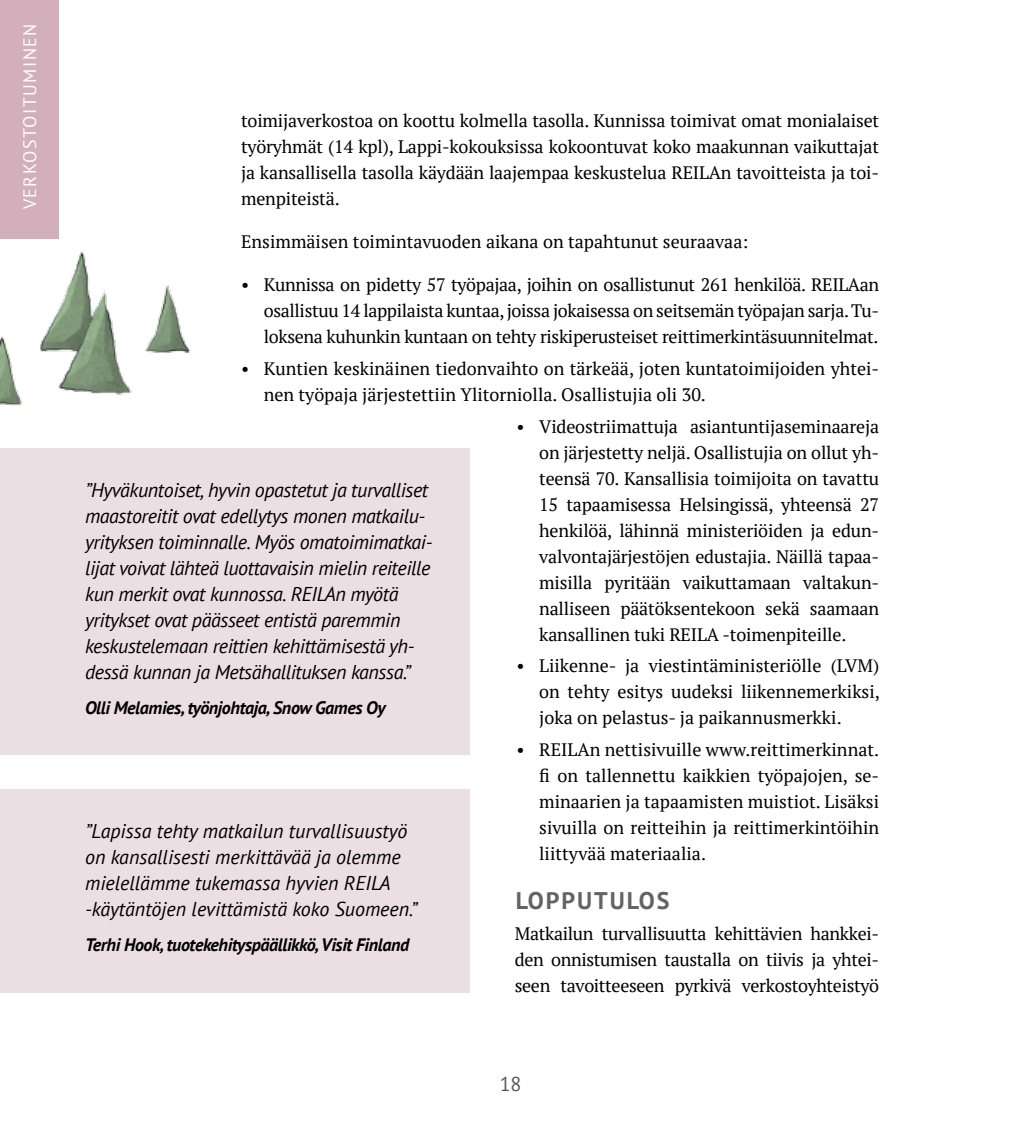
<style>
.page{position:relative;width:1021px;height:1134px;background:#fff}
.page>*{position:absolute;margin:0;border:0;box-sizing:border-box;transform-origin:0 0}
.t1{font:700 24px "PT Sans";letter-spacing:.08em;color:#646363}
.t2{font:italic 20px/26px "PT Sans";letter-spacing:-.02em;color:#000}
.t3{font:italic 20px/26px "PT Sans";color:#000}
.t4{font:20px "PT Sans";color:#575756}
.t5{font:18px/26px "PT Serif";color:#000;text-align:justify}
.t6{font:italic 700 18px "PT Sans";letter-spacing:-.02em;color:#000}
.t7{font:18px "PT Sans";letter-spacing:.08em;color:#fff}
</style>
<div class="page">
<div style="left:0;top:0;width:59px;height:238px;background:#d2afbb"></div>
<div style="left:0;top:448px;width:469px;height:306px;background:#ecdfe4"></div>
<div style="left:0;top:789px;width:469px;height:203px;background:#ecdfe4"></div>
<img style="left:0;top:238px;width:191px;height:168px">
<p class="t7" style="left:18px;top:209px;width:187px;rotate:-90deg">VERKOSTOITUMINEN</p>
<p class="t5" style="left:241px;top:108px;width:639px">toimijaverkostoa on koottu kolmella tasolla. Kunnissa toimivat omat monialaiset työryhmät (14 kpl), Lappi-kokouksissa kokoontuvat koko maakunnan vaikuttajat ja kansallisella tasolla käydään laajempaa keskustelua REILAn tavoitteista ja toi&shy;menpiteistä.</p>
<p class="t5" style="left:241px;top:229px;width:509px">Ensimmäisen toimintavuoden aikana on tapahtunut seuraavaa:</p>
<p class="t5" style="left:264px;top:272px;width:617px;text-indent:-23px">• Kunnissa on pidetty 57 työpajaa, joihin on osallistunut 261 henkilöä. REILAan osallistuu 14 lappilaista kuntaa, joissa jokaisessa on seitsemän työpajan sarja. Tu&shy;loksena kuhunkin kuntaan on tehty riskiperusteiset reittimerkintäsuunnitelmat.</p>
<p class="t5" style="left:264px;top:355px;width:617px;text-indent:-23px">• Kuntien keskinäinen tiedonvaihto on tärkeää, joten kuntatoimijoiden yhtei&shy;nen työpaja järjestettiin Ylitorniolla. Osallistujia oli 30.</p>
<p class="t5" style="left:539px;top:413px;width:341px;text-indent:-23px">• Videostriimattuja asiantuntijaseminaareja on järjestetty neljä. Osallistujia on ollut yh&shy;teensä 70. Kansallisia toimijoita on tavattu 15 tapaamisessa Helsingissä, yhteensä 27 henkilöä, lähinnä ministeriöiden ja edun&shy;valvontajärjestöjen edustajia. Näillä tapaa&shy;misilla pyritään vaikuttamaan valtakun&shy;nalliseen päätöksentekoon sekä saamaan kansallinen tuki REILA -toimenpiteille.</p>
<p class="t5" style="left:539px;top:653px;width:342px;text-indent:-23px">• Liikenne- ja viestintäministeriölle (LVM) on tehty esitys uudeksi liikennemerkiksi, joka on pelastus- ja paikannusmerkki.</p>
<p class="t5" style="left:539px;top:736px;width:341px;text-indent:-23px">• REILAn nettisivuille www.reittimerkinnat. fi on tallennettu kaikkien työpajojen, se&shy;minaarien ja tapaamisten muistiot. Lisäksi sivuilla on reitteihin ja reittimerkintöihin liittyvää materiaalia.</p>
<h1 class="t1" style="left:516px;top:884px;width:155px">LOPPUTULOS</h1>
<p class="t5" style="left:515px;top:921px;width:366px">Matkailun turvallisuutta kehittävien hankkei&shy;den onnistumisen taustalla on tiivis ja yhtei&shy;seen tavoitteeseen pyrkivä verkostoyhteistyö</p>
<p class="t2" style="left:85px;top:476px;width:349px">”Hyväkuntoiset, hyvin opastetut ja turvalliset maastoreitit ovat edellytys monen matkailu&shy;yrityksen toiminnalle. Myös omatoimimatkai&shy;lijat voivat lähteä luottavaisin mielin reiteille kun merkit ovat kunnossa. REILAn myötä yritykset ovat päässeet entistä paremmin keskustelemaan reittien kehittämisestä yh&shy;dessä kunnan ja Metsähallituksen kanssa.”</p>
<p class="t6" style="left:85px;top:696px;width:302px">Olli Melamies, työnjohtaja, Snow Games Oy</p>
<p class="t3" style="left:85px;top:817px;width:333px">”Lapissa tehty matkailun turvallisuustyö on kansallisesti merkittävää ja olemme mielellämme tukemassa hyvien REILA -käytäntöjen levittämistä koko Suomeen.”</p>
<p class="t6" style="left:85px;top:933px;width:326px">Terhi Hook, tuotekehityspäällikkö, Visit Finland</p>
<p class="t4" style="left:499px;top:1071px;width:23px">18</p>
</div>
